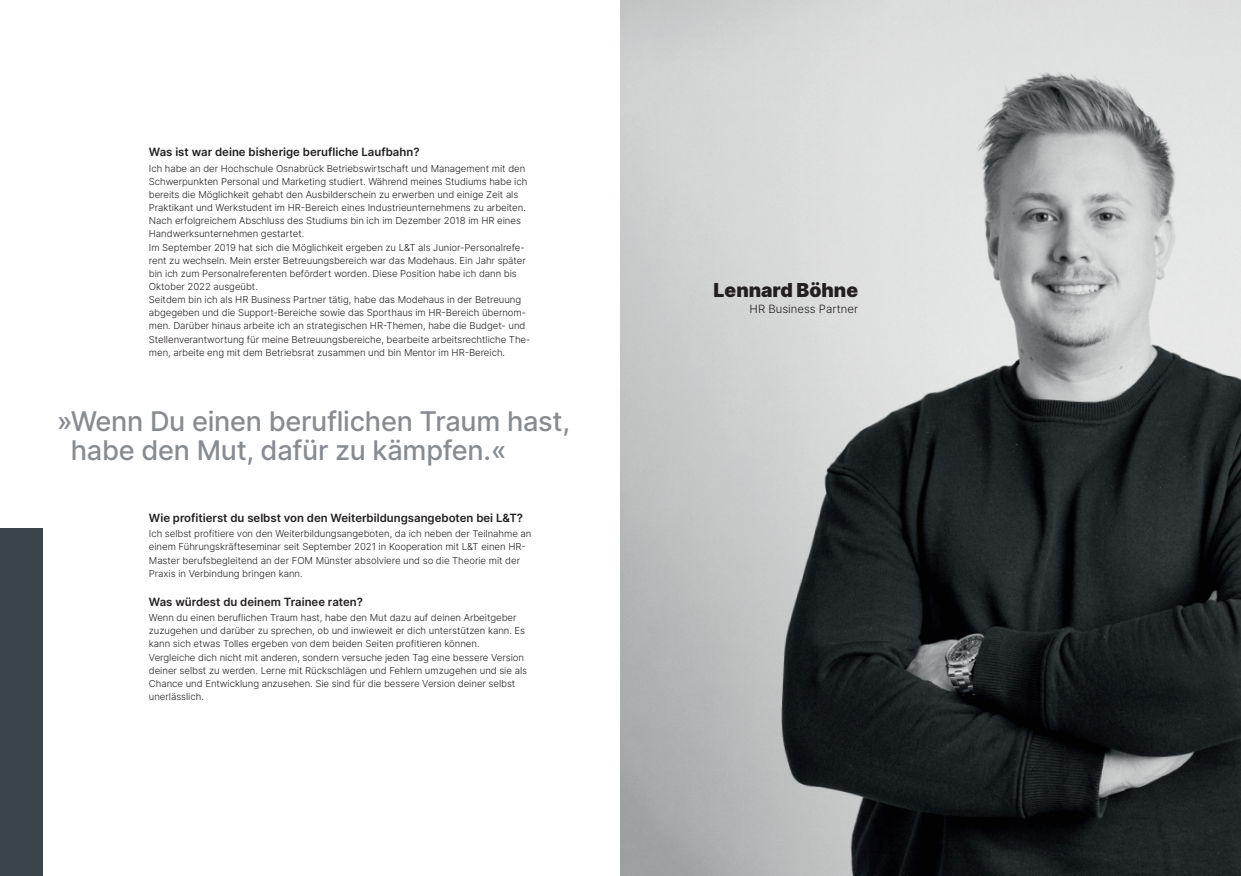
<style>
.page{position:relative;width:1241px;height:876px;background:#fff}
.page>*{position:absolute;margin:0;border:0;box-sizing:border-box;transform-origin:0 0}
.t1{font:500 27.12px/28.9px "Inter";letter-spacing:-.01em;color:#888c91}
.t2{font:900 19.25px "Inter";color:#231f20}
.t3{font:600 11.38px "Inter";color:#231f20}
.t4{font:300 11.38px "Inter";color:#231f20}
.t5{font:300 9.62px/13.1px "Inter";letter-spacing:-.005em;color:#231f20}
</style>
<div class="page">
<div style="left:0;top:528px;width:42px;height:348px;background:#394549"></div>
<img style="left:620px;top:0;width:620px;height:876px">
<p class="t3" style="left:149px;top:144px;width:272px">Was ist war deine bisherige berufliche Laufbahn?</p>
<p class="t5" style="left:149px;top:161px;width:383px">Ich habe an der Hochschule Osnabrück Betriebswirtschaft und Management mit den Schwerpunkten Personal und Marketing studiert. Während meines Studiums habe ich bereits die Möglichkeit gehabt den Ausbilderschein zu erwerben und einige Zeit als Praktikant und Werkstudent im HR-Bereich eines Industrieunternehmens zu arbeiten.<br>Nach erfolgreichem Abschluss des Studiums bin ich im Dezember 2018 im HR eines Handwerksunternehmen gestartet.<br>Im September 2019 hat sich die Möglichkeit ergeben zu L&amp;T als Junior-Personalrefe&shy;rent zu wechseln. Mein erster Betreuungsbereich war das Modehaus. Ein Jahr später bin ich zum Personalreferenten befördert worden. Diese Position habe ich dann bis Oktober 2022 ausgeübt.<br>Seitdem bin ich als HR Business Partner tätig, habe das Modehaus in der Betreuung abgegeben und die Support-Bereiche sowie das Sporthaus im HR-Bereich übernom&shy;men. Darüber hinaus arbeite ich an strategischen HR-Themen, habe die Budget- und Stellenverantwortung für meine Betreuungsbereiche, bearbeite arbeitsrechtliche The&shy;men, arbeite eng mit dem Betriebsrat zusammen und bin Mentor im HR-Bereich.</p>
<h1 class="t1" style="left:71px;top:406px;width:500px;text-indent:-14px">»Wenn Du einen beruflichen Traum hast, habe den Mut, dafür zu kämpfen.«</h1>
<p class="t3" style="left:149px;top:509px;width:375px">Wie profitierst du selbst von den Weiterbildungsangeboten bei L&amp;T?</p>
<p class="t5" style="left:149px;top:527px;width:384px">Ich selbst profitiere von den Weiterbildungsangeboten, da ich neben der Teilnahme an einem Führungskräfteseminar seit September 2021 in Kooperation mit L&amp;T einen HR-Master berufsbegleitend an der FOM Münster absolviere und so die Theorie mit der Praxis in Verbindung bringen kann.</p>
<p class="t3" style="left:149px;top:593px;width:215px">Was würdest du deinem Trainee raten?</p>
<p class="t5" style="left:149px;top:611px;width:379px">Wenn du einen beruflichen Traum hast, habe den Mut dazu auf deinen Arbeitgeber zuzugehen und darüber zu sprechen, ob und inwieweit er dich unterstützen kann. Es kann sich etwas Tolles ergeben von dem beiden Seiten profitieren können.<br>Vergleiche dich nicht mit anderen, sondern versuche jeden Tag eine bessere Version deiner selbst zu werden. Lerne mit Rückschlägen und Fehlern umzugehen und sie als Chance und Entwicklung anzusehen. Sie sind für die bessere Version deiner selbst unerlässlich.</p>
<h2 class="t2" style="left:713px;top:275px;width:146px">Lennard Böhne</h2>
<p class="t4" style="left:749px;top:301px;width:110px">HR Business Partner</p>
</div>
